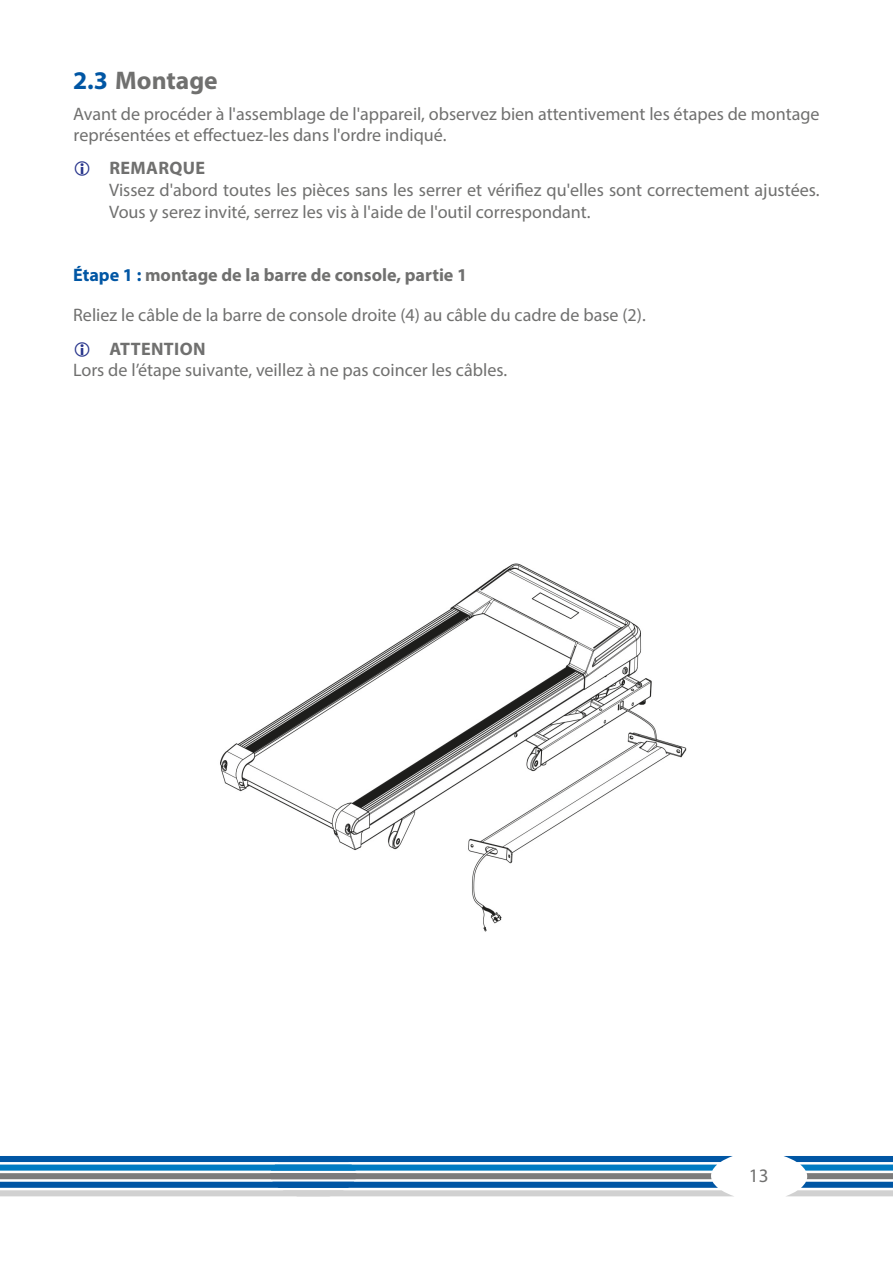
<style>
.page{position:relative;width:893px;height:1263px;background:#fff}
.page>*{position:absolute;margin:0;border:0;box-sizing:border-box;transform-origin:0 0}
.t1{font:700 25.5px "Myriad Pro";color:#70706f}
.t2{font:19.2px "Myriad Pro";color:#70706f}
.Text_Hinweise{font:18.15px/21.3px "Myriad Pro";color:#70706f}
.t3{font:700 18.15px "Myriad Pro";color:#70706f}
.t4{font:700 18.15px "Myriad Pro";letter-spacing:.02em;color:#70706f}
.s1{color:#0056a4}
</style>
<div class="page">
<img style="left:220px;top:563px;width:467px;height:369px">
<svg style="left:784px;top:1156px;width:109px;height:40px"></svg>
<svg style="left:0;top:1156px;width:733px;height:40px"></svg>
<p class="t1" style="left:73px;top:64px;width:146px"><span class="s1">2.3</span> Montage</p>
<p class="Text_Hinweise" style="left:73px;top:103px;width:748px">Avant de procéder à l'assemblage de l'appareil, observez bien attentivement les étapes de montage représentées et effectuez-les dans l'ordre indiqué.</p>
<p class="t4" style="left:109px;top:156px;width:97px">REMARQUE</p>
<p class="Text_Hinweise" style="left:109px;top:179px;width:712px;line-height:21.8px">Vissez d'abord toutes les pièces sans les serrer et vérifiez qu'elles sont correctement ajustées.<br>Vous y serez invité, serrez les vis à l'aide de l'outil correspondant.</p>
<p class="t3" style="left:73px;top:263px;width:396px"><span class="s1">Étape 1 :</span> montage de la barre de console, partie 1</p>
<p class="Text_Hinweise" style="left:73px;top:304px;width:574px">Reliez le câble de la barre de console droite (4) au câble du cadre de base (2).</p>
<p class="t4" style="left:109px;top:337px;width:98px">ATTENTION</p>
<p class="Text_Hinweise" style="left:73px;top:359px;width:435px">Lors de l’étape suivante, veillez à ne pas coincer les câbles.</p>
<p class="t2" style="left:749px;top:1164px;width:21px">13</p>
</div>
